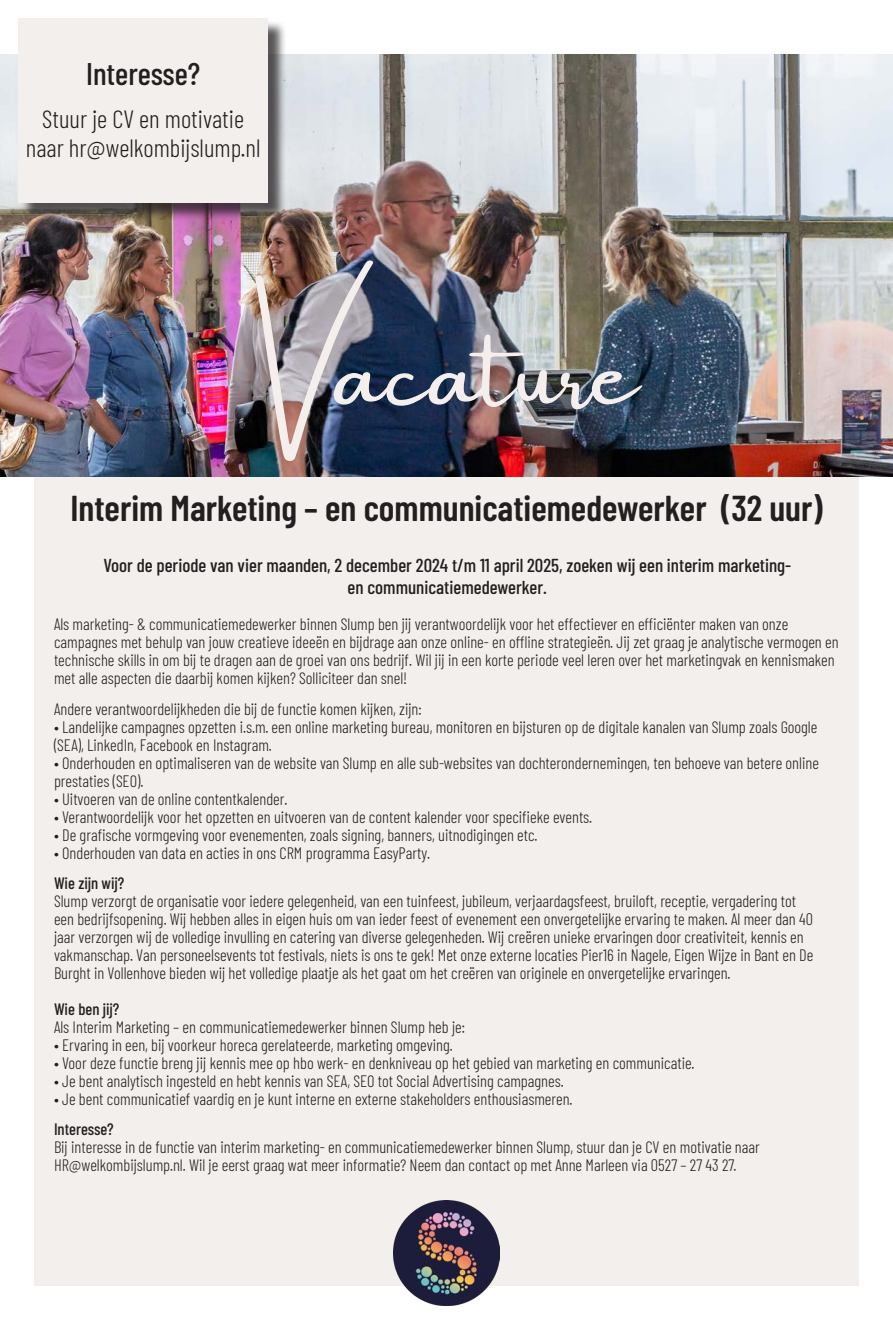
<style>
.page{position:relative;width:893px;height:1340px;background:#fff}
.page>*{position:absolute;margin:0;border:0;box-sizing:border-box;transform-origin:0 0}
.t1{font:72px "Amsterdam 1";color:#f4efec}
.t2{font:600 35.85px "Barlow Condensed";color:#231f20}
.t3{font:500 31.2px "Barlow Condensed";color:#231f20}
.t4{font:300 24.9px "Barlow Condensed";color:#231f20}
.t5{font:500 18.75px "Barlow Condensed";color:#231f20}
.t6{font:300 16.5px/18px "Barlow Condensed";color:#231f20}
.s1{font-weight:500}
</style>
<div class="page">
<div style="left:34px;top:54px;width:825px;height:1231px;background:#f2efec"></div>
<img style="left:0;top:55px;width:893px;height:421px">
<div style="left:21px;top:20px;width:265px;height:201px;background:#231f20;opacity:.75"></div>
<div style="left:18px;top:18px;width:250px;height:184px;background:#f2efec"></div>
<img style="left:394px;top:1200px;width:105px;height:105px">
<p class="t3" style="left:86px;top:51px;width:116px">Interesse?</p>
<p class="t4" style="left:42px;top:102px;width:203px">Stuur je CV en motivatie</p>
<p class="t4" style="left:26px;top:130px;width:236px">naar hr@welkombijslump.nl</p>
<p class="t1" style="left:254px;top:343px;width:387px">Vacature</p>
<p class="t2" style="left:70px;top:482px;width:754px">Interim Marketing – en communicatiemedewerker (32 uur)</p>
<p class="t5" style="left:103px;top:552px;width:689px">Voor de periode van vier maanden, 2 december 2024 t/m 11 april 2025, zoeken wij een interim marketing-</p>
<p class="t5" style="left:348px;top:573px;width:201px">en communicatiemedewerker.</p>
<p class="t6" style="left:54px;top:614px;width:786px">Als marketing- &amp; communicatiemedewerker binnen Slump ben jij verantwoordelijk voor het effectiever en efficiënter maken van onze campagnes met behulp van jouw creatieve ideeën en bijdrage aan onze online- en offline strategieën. Jij zet graag je analytische vermogen en technische skills in om bij te dragen aan de groei van ons bedrijf. Wil jij in een korte periode veel leren over het marketingvak en kennismaken met alle aspecten die daarbij komen kijken? Solliciteer dan snel!</p>
<p class="t6" style="left:54px;top:698px;width:369px">Andere verantwoordelijkheden die bij de functie komen kijken, zijn:</p>
<p class="t6" style="left:54px;top:716px;width:765px">• Landelijke campagnes opzetten i.s.m. een online marketing bureau, monitoren en bijsturen op de digitale kanalen van Slump zoals Google (SEA), LinkedIn, Facebook en Instagram.</p>
<p class="t6" style="left:54px;top:752px;width:766px">• Onderhouden en optimaliseren van de website van Slump en alle sub-websites van dochterondernemingen, ten behoeve van betere online prestaties (SEO).</p>
<p class="t6" style="left:54px;top:788px;width:235px">• Uitvoeren van de online contentkalender.</p>
<p class="t6" style="left:54px;top:806px;width:540px">• Verantwoordelijk voor het opzetten en uitvoeren van de content kalender voor specifieke events.</p>
<p class="t6" style="left:54px;top:824px;width:485px">• De grafische vormgeving voor evenementen, zoals signing, banners, uitnodigingen etc.</p>
<p class="t6" style="left:54px;top:842px;width:378px">• Onderhouden van data en acties in ons CRM programma EasyParty.</p>
<p class="t6" style="left:54px;top:872px;width:761px"><span class="s1">Wie zijn wij?<br></span>Slump verzorgt de organisatie voor iedere gelegenheid, van een tuinfeest, jubileum, verjaardagsfeest, bruiloft, receptie, vergadering tot een bedrijfsopening. Wij hebben alles in eigen huis om van ieder feest of evenement een onvergetelijke ervaring te maken. Al meer dan 40 jaar verzorgen wij de volledige invulling en catering van diverse gelegenheden. Wij creëren unieke ervaringen door creativiteit, kennis en vakmanschap. Van personeelsevents tot festivals, niets is ons te gek! Met onze externe locaties Pier16 in Nagele, Eigen Wijze in Bant en De Burght in Vollenhove bieden wij het volledige plaatje als het gaat om het creëren van originele en onvergetelijke ervaringen.</p>
<p class="t6" style="left:54px;top:998px;width:412px"><span class="s1">Wie ben jij?<br></span>Als Interim Marketing – en communicatiemedewerker binnen Slump heb je:</p>
<p class="t6" style="left:54px;top:1034px;width:400px">• Ervaring in een, bij voorkeur horeca gerelateerde, marketing omgeving.</p>
<p class="t6" style="left:54px;top:1052px;width:642px">• Voor deze functie breng jij kennis mee op hbo werk- en denkniveau op het gebied van marketing en communicatie.</p>
<p class="t6" style="left:54px;top:1070px;width:511px">• Je bent analytisch ingesteld en hebt kennis van SEA, SEO tot Social Advertising campagnes.</p>
<p class="t6" style="left:54px;top:1088px;width:520px">• Je bent communicatief vaardig en je kunt interne en externe stakeholders enthousiasmeren.</p>
<p class="t6" style="left:54px;top:1118px;width:707px"><span class="s1">Interesse?<br></span>Bij interesse in de functie van interim marketing- en communicatiemedewerker binnen Slump, stuur dan je CV en motivatie naar<br>HR@welkombijslump.nl. Wil je eerst graag wat meer informatie? Neem dan contact op met Anne Marleen via 0527 – 27 43 27.</p>
</div>
